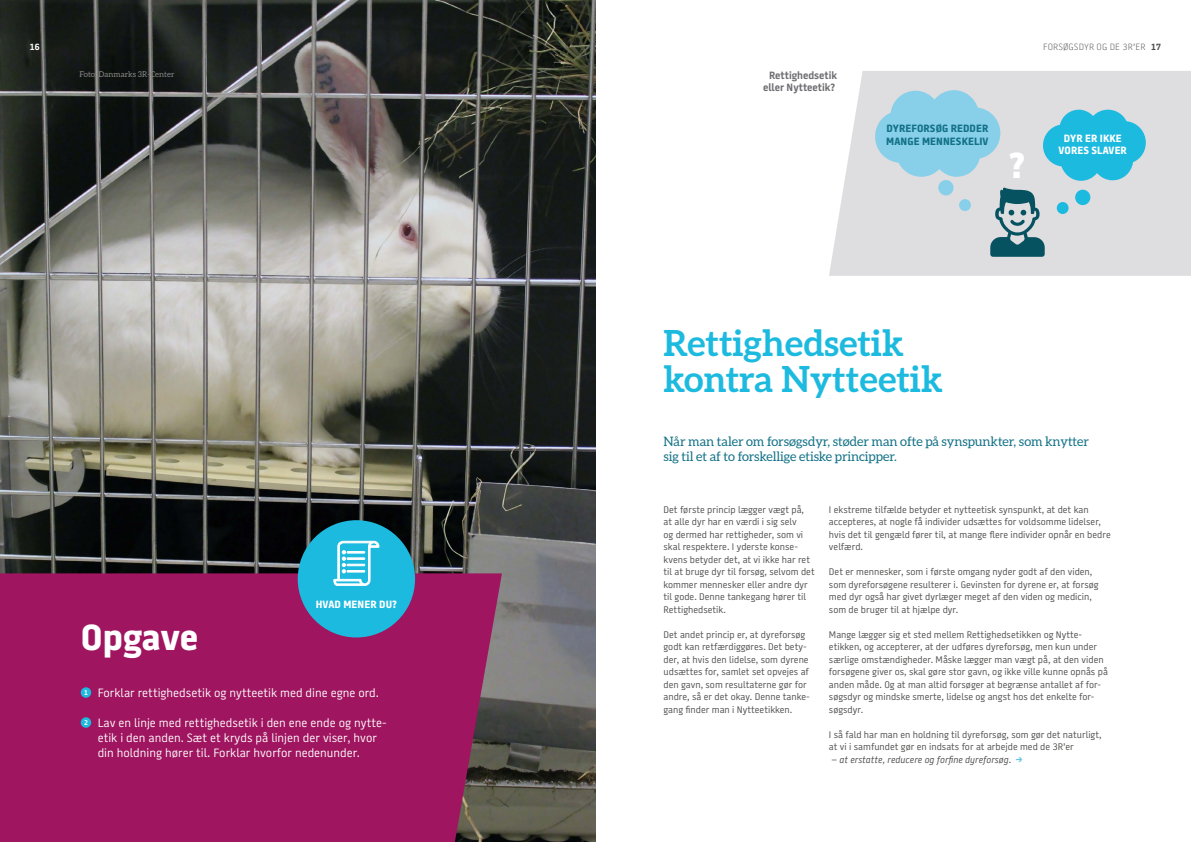
<style>
.page{position:relative;width:1191px;height:842px;background:#fff}
.page>*{position:absolute;margin:0;border:0;box-sizing:border-box;transform-origin:0 0}
.Rubrik_36{font:700 36px/36px "Aleo";color:#1dbadf}
.Rubrik_36-2{font:800 36px "Battersea";color:#fff}
.Manchet{font:13px/15.6px "Aleo";letter-spacing:-.01em;color:#137287}
.Quizz{font:12px/15px "Battersea";color:#fff}
.Manchet-2{font:800 10.5px/12.6px "Battersea";letter-spacing:.01em;color:#fff;text-align:center}
.t1{font:800 10.5px/12.6px "Battersea";letter-spacing:.01em;color:#137287}
.t2{font:700 10.5px/12.5px "Battersea";color:#6e6e72;text-align:center}
.Brødtekst_grå{font:9.5px/12.5px "Battersea";color:#4a4a49}
.Brødtekst_grå-2{font:italic 9.5px "Battersea";color:#4a4a49}
.t3{font:100 9px "Battersea";letter-spacing:.01em;color:#4a4a49}
.t4{font:700 9px "Battersea";color:#fff}
.t5{font:8px "Aleo";color:#898888}
.Brødtekst_grå-3{font:700 7px "Battersea";color:#fff}
.s1{font-weight:700}
.s2{font-style:normal}
.s3{font-weight:700;font-style:normal;color:#61c5e4}
</style>
<div class="page">
<div style="left:829px;top:71px;width:362px;height:205px;background:#dedddf"></div>
<img style="left:0;top:0;width:595px;height:842px">
<div style="left:0;top:573px;width:502px;height:269px;background:#9f1560"></div>
<div style="left:81px;top:687px;width:10px;height:11px;background:#1dbadf;border-radius:50%"></div>
<div style="left:81px;top:717px;width:10px;height:11px;background:#1dbadf;border-radius:50%"></div>
<div style="left:298px;top:520px;width:117px;height:117px;background:#1dbadf;border-radius:50%"></div>
<svg style="left:333px;top:541px;width:46px;height:45px"></svg>
<svg style="left:990px;top:187px;width:54px;height:70px;background:#7498a1"></svg>
<div style="left:1075px;top:190px;width:15px;height:15px;background:#1dbadf;border-radius:50%"></div>
<div style="left:1056px;top:202px;width:12px;height:12px;background:#1dbadf;border-radius:50%"></div>
<svg style="left:1043px;top:110px;width:102px;height:71px;background:#4ac2df"></svg>
<div style="left:938px;top:180px;width:15px;height:15px;background:#88d0ea;border-radius:50%"></div>
<div style="left:959px;top:199px;width:12px;height:12px;background:#88d0ea;border-radius:50%"></div>
<svg style="left:875px;top:90px;width:125px;height:87px;background:#9dd3e7"></svg>
<p class="t4" style="left:30px;top:41px;width:11px">16</p>
<p class="t5" style="left:79px;top:70px;width:97px">Foto: Danmarks 3R-Center</p>
<p class="Manchet-2" style="left:316px;top:598px;width:83px">HVAD MENER DU?</p>
<h1 class="Rubrik_36-2" style="left:81px;top:613px;width:119px">Opgave</h1>
<p class="Brødtekst_grå-3" style="left:84px;top:688px;width:5px">1</p>
<p class="Quizz" style="left:98px;top:685px;width:283px">Forklar rettighedsetik og nytteetik med dine egne ord.</p>
<p class="Brødtekst_grå-3" style="left:84px;top:718px;width:5px">2</p>
<p class="Quizz" style="left:98px;top:715px;width:290px">Lav en linje med rettighedsetik i den ene ende og nytte&shy;etik i den anden. Sæt et kryds på linjen der viser, hvor din holdning hører til. Forklar hvorfor nedenunder.</p>
<p class="t2" style="left:763px;top:69px;width:76px">Rettighedsetik eller Nytteetik?</p>
<p class="t3" style="left:1043px;top:41px;width:120px">FORSØGSDYR OG DE 3R’ER <span class="s1">17</span></p>
<p class="t1" style="left:886px;top:123px;width:104px">DYREFORSØG REDDER<br>MANGE MENNESKELIV</p>
<h1 class="Rubrik_36-2" style="left:1008px;top:140px;width:18px">?</h1>
<p class="Manchet-2" style="left:1058px;top:132px;width:70px">DYR ER IKKE<br>VORES SLAVER</p>
<h1 class="Rubrik_36" style="left:663px;top:324px;width:281px">Rettighedsetik kontra Nytteetik</h1>
<p class="Manchet" style="left:663px;top:433px;width:427px">Når man taler om forsøgsdyr, støder man ofte på synspunkter, som knytter sig til et af to forskellige etiske principper.</p>
<p class="Brødtekst_grå" style="left:663px;top:503px;width:153px">Det første princip lægger vægt på, at alle dyr har en værdi i sig selv<br>og dermed har rettigheder, som vi skal respektere. I yderste konse&shy;kvens betyder det, at vi ikke har ret til at bruge dyr til forsøg, selvom det kommer mennesker eller andre dyr til gode. Denne tankegang hører til<br>Rettighedsetik.</p>
<p class="Brødtekst_grå" style="left:663px;top:628px;width:148px">Det andet princip er, at dyreforsøg godt kan retfærdiggøres. Det bety&shy;der, at hvis den lidelse, som dyrene udsættes for, samlet set opvejes af den gavn, som resultaterne gør for andre, så er det okay. Denne tanke&shy;gang finder man i Nytteetikken.</p>
<p class="Brødtekst_grå" style="left:829px;top:503px;width:283px">I ekstreme tilfælde betyder et nytteetisk synspunkt, at det kan accepteres, at nogle få individer udsættes for voldsomme lidelser, hvis det til gengæld fører til, at mange flere individer opnår en bedre velfærd.</p>
<p class="Brødtekst_grå" style="left:829px;top:566px;width:271px">Det er mennesker, som i første omgang nyder godt af den viden, som dyreforsøgene resulterer i. Gevinsten for dyrene er, at forsøg med dyr også har givet dyrlæger meget af den viden og medicin, som de bruger til at hjælpe dyr.</p>
<p class="Brødtekst_grå" style="left:829px;top:628px;width:255px">Mange lægger sig et sted mellem Rettighedsetikken og Nytte-</p>
<p class="Brødtekst_grå" style="left:829px;top:641px;width:280px">etikken, og accepterer, at der udføres dyreforsøg, men kun under særlige omstændigheder. Måske lægger man vægt på, at den viden forsøgene giver os, skal gøre stor gavn, og ikke ville kunne opnås på anden måde. Og at man altid forsøger at begrænse antallet af for&shy;søgsdyr og mindske smerte, lidelse og angst hos det enkelte for&shy;søgsdyr.</p>
<p class="Brødtekst_grå" style="left:829px;top:728px;width:274px">I så fald har man en holdning til dyreforsøg, som gør det naturligt, at vi i samfundet gør en indsats for at arbejde med de 3R’er</p>
<p class="Brødtekst_grå-2" style="left:831px;top:753px;width:193px"><span class="s2">–</span> at erstatte, reducere og forfine dyreforsøg<span class="s2">.</span> <span class="s3">&gt;</span></p>
</div>
